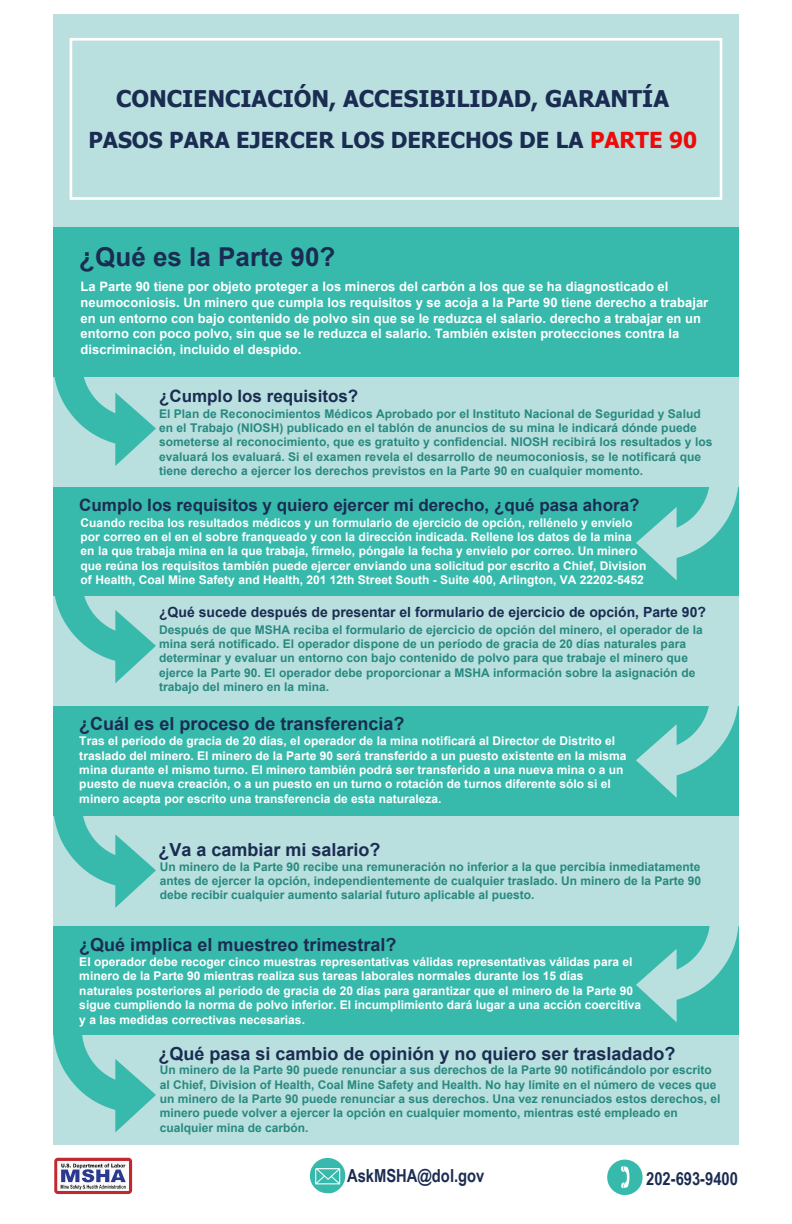
<style>
.page{position:relative;width:792px;height:1224px;background:#fff}
.page>*{position:absolute;margin:0;border:0;box-sizing:border-box;transform-origin:0 0}
.t1{font:700 26px "Arial";color:#1b2c52}
.t2{font:700 23px "Tahoma";color:#1b2c52}
.t3{font:700 22px "Tahoma";color:#1b2c52}
.t4{font:700 18px "Arial";color:#1b2c52}
.t5{font:700 18px "Arial Narrow";color:#1b2c52}
.t6{font:700 17px "Arial";color:#1b2c52}
.t7{font:700 14px "Arial";color:#1b2c52}
.t8{font:700 13px/15.6px "Arial";color:#fff}
.t9{font:700 12px/14.4px "Arial";color:#288980}
.t10{font:700 12px/14.4px "Arial";color:#fff}
.s1{color:#ec0b0b}
</style>
<div class="page">
<div style="left:53px;top:1035px;width:686px;height:110px;background:#b9e0de"></div>
<div style="left:53px;top:925px;width:686px;height:110px;background:#37baac"></div>
<div style="left:53px;top:816px;width:686px;height:109px;background:#b9e0de"></div>
<div style="left:53px;top:706px;width:686px;height:110px;background:#37baac"></div>
<div style="left:53px;top:596px;width:686px;height:110px;background:#b9e0de"></div>
<div style="left:53px;top:487px;width:686px;height:109px;background:#37baac"></div>
<div style="left:53px;top:377px;width:686px;height:110px;background:#b9e0de"></div>
<div style="left:53px;top:227px;width:686px;height:150px;background:#37baac"></div>
<div style="left:53px;top:14px;width:686px;height:213px;background:#b9e0de"></div>
<div style="left:70px;top:38px;width:652px;height:162px;border:3px solid #fff"></div>
<svg style="left:54px;top:816px;width:102px;height:92px"></svg>
<svg style="left:636px;top:487px;width:102px;height:93px"></svg>
<svg style="left:54px;top:377px;width:102px;height:89px"></svg>
<svg style="left:636px;top:706px;width:102px;height:92px"></svg>
<svg style="left:55px;top:596px;width:101px;height:87px"></svg>
<svg style="left:636px;top:925px;width:103px;height:97px"></svg>
<svg style="left:53px;top:1035px;width:103px;height:97px"></svg>
<svg style="left:309px;top:1158px;width:36px;height:36px"></svg>
<svg style="left:54px;top:1158px;width:78px;height:36px"></svg>
<svg style="left:607px;top:1160px;width:36px;height:35px"></svg>
<p class="t2" style="left:116px;top:82px;width:555px">CONCIENCIACIÓN, ACCESIBILIDAD, GARANTÍA</p>
<p class="t3" style="left:88px;top:125px;width:610px">PASOS PARA EJERCER LOS DERECHOS DE LA <span class="s1">PARTE 90</span></p>
<p class="t1" style="left:79px;top:239px;width:258px">¿Qué es la Parte 90?</p>
<p class="t8" style="left:81px;top:279px;width:629px">La Parte 90 tiene por objeto proteger a los mineros del carbón a los que se ha diagnosticado el neumoconiosis. Un minero que cumpla los requisitos y se acoja a la Parte 90 tiene derecho a trabajar en un entorno con bajo contenido de polvo sin que se le reduzca el salario. derecho a trabajar en un entorno con poco polvo, sin que se le reduzca el salario. También existen protecciones contra la discriminación, incluido el despido.</p>
<p class="t6" style="left:159px;top:384px;width:201px">¿Cumplo los requisitos?</p>
<p class="t9" style="left:159px;top:406px;width:555px">El Plan de Reconocimientos Médicos Aprobado por el Instituto Nacional de Seguridad y Salud en el Trabajo (NIOSH) publicado en el tablón de anuncios de su mina le indicará dónde puede someterse al reconocimiento, que es gratuito y confidencial. NIOSH recibirá los resultados y los evaluará los evaluará. Si el examen revela el desarrollo de neumoconiosis, se le notificará que tiene derecho a ejercer los derechos previstos en la Parte 90 en cualquier momento.</p>
<p class="t6" style="left:79px;top:493px;width:562px">Cumplo los requisitos y quiero ejercer mi derecho, ¿qué pasa ahora?</p>
<p class="t10" style="left:81px;top:515px;width:568px">Cuando reciba los resultados médicos y un formulario de ejercicio de opción, rellénelo y envíelo por correo en el en el sobre franqueado y con la dirección indicada. Rellene los datos de la mina en la que trabaja mina en la que trabaja, fírmelo, póngale la fecha y envíelo por correo. Un minero que reúna los requisitos también puede ejercer enviando una solicitud por escrito a Chief, Division of Health, Coal Mine Safety and Health, 201 12th Street South - Suite 400, Arlington, VA 22202-5452</p>
<p class="t7" style="left:159px;top:602px;width:548px">¿Qué sucede después de presentar el formulario de ejercicio de opción, Parte 90?</p>
<p class="t9" style="left:159px;top:622px;width:545px">Después de que MSHA reciba el formulario de ejercicio de opción del minero, el operador de la mina será notificado. El operador dispone de un período de gracia de 20 días naturales para determinar y evaluar un entorno con bajo contenido de polvo para que trabaje el minero que ejerce la Parte 90. El operador debe proporcionar a MSHA información sobre la asignación de trabajo del minero en la mina.</p>
<p class="t4" style="left:79px;top:711px;width:327px">¿Cuál es el proceso de transferencia?</p>
<p class="t10" style="left:79px;top:734px;width:549px">Tras el período de gracia de 20 días, el operador de la mina notificará al Director de Distrito el traslado del minero. El minero de la Parte 90 será transferido a un puesto existente en la misma mina durante el mismo turno. El minero también podrá ser transferido a una nueva mina o a un puesto de nueva creación, o a un puesto en un turno o rotación de turnos diferente sólo si el minero acepta por escrito una transferencia de esta naturaleza.</p>
<p class="t4" style="left:158px;top:837px;width:224px">¿Va a cambiar mi salario?</p>
<p class="t9" style="left:160px;top:859px;width:543px;text-align:justify">Un minero de la Parte 90 recibe una remuneración no inferior a la que percibía inmediatamente antes de ejercer la opción, independientemente de cualquier traslado. Un minero de la Parte 90 debe recibir cualquier aumento salarial futuro aplicable al puesto.</p>
<h1 class="t4" style="left:79px;top:932px;width:319px">¿Qué implica el muestreo trimestral?</h1>
<p class="t10" style="left:79px;top:955px;width:563px">El operador debe recoger cinco muestras representativas válidas representativas válidas para el minero de la Parte 90 mientras realiza sus tareas laborales normales durante los 15 días<br>naturales posteriores al período de gracia de 20 días para garantizar que el minero de la Parte 90 sigue cumpliendo la norma de polvo inferior. El incumplimiento dará lugar a una acción coercitiva y a las medidas correctivas necesarias.</p>
<h2 class="t4" style="left:158px;top:1041px;width:519px">¿Qué pasa si cambio de opinión y no quiero ser trasladado?</h2>
<p class="t9" style="left:160px;top:1063px;width:562px">Un minero de la Parte 90 puede renunciar a sus derechos de la Parte 90 notificándolo por escrito al Chief, Division of Health, Coal Mine Safety and Health. No hay límite en el número de veces que un minero de la Parte 90 puede renunciar a sus derechos. Una vez renunciados estos derechos, el minero puede volver a ejercer la opción en cualquier momento, mientras esté empleado en cualquier mina de carbón.</p>
<p class="t5" style="left:347px;top:1162px;width:139px">AskMSHA@dol.gov</p>
<p class="t5" style="left:646px;top:1165px;width:93px">202-693-9400</p>
</div>
